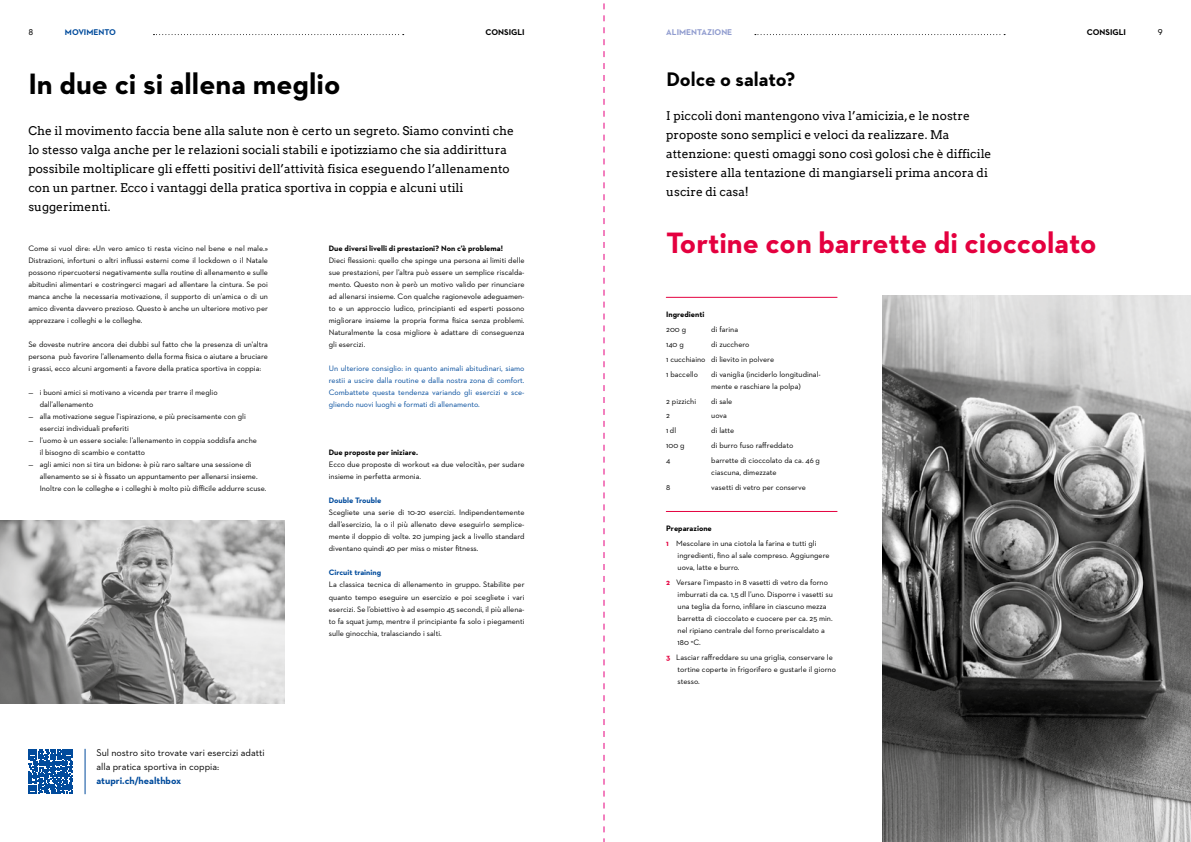
<style>
.page{position:relative;width:1191px;height:842px;background:#fff}
.page>*{position:absolute;margin:0;border:0;box-sizing:border-box;transform-origin:0 0}
.t1{font:700 30px "Neutraface 2 Text";color:#e4003f}
.t2{font:700 30px "Neutraface 2 Text";color:#000}
.t3{font:700 20px "Neutraface 2 Text";color:#000}
.t4{font:12px/19px "Arvo";color:#000}
.t5{font:10px/14px "Neutraface 2 Text";color:#000}
.t6{font:700 10px "Neutraface 2 Text";color:#014b9c}
.t7{font:700 8.5px "Neutraface 2 Text";color:#000}
.t8{font:700 8.5px "Neutraface 2 Text";color:#909ccf}
.t9{font:700 8.5px "Neutraface 2 Text";color:#014b9c}
.t10{font:8px/12px "Neutraface 2 Text";color:#000}
.t11{font:8px/12px "Neutraface 2 Text";color:#014b9c;text-align:justify}
.t12{font:700 8px "Neutraface 2 Text";color:#000}
.t13{font:700 8px "Neutraface 2 Text";color:#014b9c}
.t14{font:8px "Arvo";color:#000}
.s1{font-weight:700}
.s2{font-weight:700;color:#e4003f}
</style>
<div class="page">
<img style="left:882px;top:296px;width:309px;height:546px">
<hr style="left:666px;top:297px;width:171px;height:1px;background:#e4003f">
<hr style="left:666px;top:511px;width:171px;height:1px;background:#e4003f">
<hr style="left:85px;top:749px;width:1px;height:45px;background:#014b9c">
<img style="left:0;top:520px;width:285px;height:184px">
<svg style="left:604px;top:3px;width:1px;height:839px"></svg>
<svg style="left:28px;top:749px;width:45px;height:44px"></svg>
<svg style="left:153px;top:34px;width:251px;height:1px"></svg>
<svg style="left:755px;top:34px;width:250px;height:1px"></svg>
<p class="t14" style="left:28px;top:27px;width:6px">8</p>
<p class="t9" style="left:65px;top:27px;width:52px">MOVIMENTO</p>
<p class="t7" style="left:485px;top:27px;width:41px">CONSIGLI</p>
<p class="t8" style="left:666px;top:27px;width:68px">ALIMENTAZIONE</p>
<p class="t7" style="left:1086px;top:27px;width:41px">CONSIGLI</p>
<p class="t14" style="left:1157px;top:27px;width:6px">9</p>
<h1 class="t2" style="left:28px;top:65px;width:313px">In due ci si allena meglio</h1>
<p class="t4" style="left:28px;top:121px;width:487px">Che il movimento faccia bene alla salute non è certo un segreto. Siamo convinti che lo stesso valga anche per le relazioni sociali stabili e ipotizziamo che sia addirittura possibile moltiplicare gli effetti positivi dell’attività fisica eseguendo l’allenamento con un partner. Ecco i vantaggi della pratica sportiva in coppia e alcuni utili suggerimenti.</p>
<p class="t10" style="left:28px;top:243px;width:241px;text-align:justify">Come si vuol dire: «Un vero amico ti resta vicino nel bene e nel male.» Distrazioni, infortuni o altri influssi esterni come il lockdown o il Natale possono ripercuotersi negativamente sulla routine di allenamento e sulle abitudini alimentari e costringerci magari ad allentare la cintura. Se poi manca anche la necessaria motivazione, il supporto di un’amica o di un amico diventa davvero prezioso. Questo è anche un ulteriore motivo per apprezzare i colleghi e le colleghe.</p>
<p class="t10" style="left:28px;top:339px;width:241px;text-align:justify">Se doveste nutrire ancora dei dubbi sul fatto che la presenza di un'altra persona può favorire l’allenamento della forma fisica o aiutare a bruciare i grassi, ecco alcuni argomenti a favore della pratica sportiva in coppia:</p>
<p class="t10" style="left:40px;top:387px;width:179px;text-indent:-11px">— i buoni amici si motivano a vicenda per trarre il meglio dall’allenamento</p>
<p class="t10" style="left:40px;top:411px;width:208px;text-indent:-11px">— alla motivazione segue l’ispirazione, e più precisamente con gli esercizi individuali preferiti</p>
<p class="t10" style="left:40px;top:435px;width:219px;text-indent:-11px">— l’uomo è un essere sociale: l’allenamento in coppia soddisfa anche il bisogno di scambio e contatto</p>
<p class="t10" style="left:40px;top:459px;width:228px;text-indent:-11px">— agli amici non si tira un bidone: è più raro saltare una sessione di allenamento se si è fissato un appuntamento per allenarsi insieme.<br>Inoltre con le colleghe e i colleghi è molto più difficile addurre scuse.</p>
<p class="t12" style="left:329px;top:244px;width:176px">Due diversi livelli di prestazioni? Non c’è problema!</p>
<p class="t10" style="left:329px;top:255px;width:197px;text-align:justify">Dieci flessioni: quello che spinge una persona ai limiti delle sue prestazioni, per l’altra può essere un semplice riscalda&shy;mento. Questo non è però un motivo valido per rinunciare ad allenarsi insieme. Con qualche ragionevole adeguamen&shy;to e un approccio ludico, principianti ed esperti possono migliorare insieme la propria forma fisica senza problemi.<br>Naturalmente la cosa migliore è adattare di conseguenza gli esercizi.</p>
<p class="t11" style="left:329px;top:363px;width:197px">Un ulteriore consiglio: in quanto animali abitudinari, siamo restii a uscire dalla routine e dalla nostra zona di comfort.<br>Combattete questa tendenza variando gli esercizi e sce&shy;gliendo nuovi luoghi e formati di allenamento.</p>
<p class="t12" style="left:329px;top:448px;width:91px">Due proposte per iniziare.</p>
<p class="t10" style="left:329px;top:459px;width:197px">Ecco due proposte di workout «a due velocità», per sudare insieme in perfetta armonia.</p>
<p class="t13" style="left:329px;top:496px;width:54px">Double Trouble</p>
<p class="t10" style="left:329px;top:507px;width:197px;text-align:justify">Scegliete una serie di 10-20 esercizi. Indipendentemente dall’esercizio, la o il più allenato deve eseguirlo semplice&shy;mente il doppio di volte. 20 jumping jack a livello standard diventano quindi 40 per miss o mister fitness.</p>
<p class="t13" style="left:329px;top:568px;width:54px">Circuit training</p>
<p class="t10" style="left:329px;top:579px;width:197px;text-align:justify">La classica tecnica di allenamento in gruppo. Stabilite per quanto tempo eseguire un esercizio e poi scegliete i vari esercizi. Se l’obiettivo è ad esempio 45 secondi, il più allena&shy;to fa squat jump, mentre il principiante fa solo i piegamenti sulle ginocchia, tralasciando i salti.</p>
<p class="t5" style="left:96px;top:745px;width:170px">Sul nostro sito trovate vari esercizi adatti alla pratica sportiva in coppia:</p>
<p class="t6" style="left:96px;top:774px;width:86px">atupri.ch/healthbox</p>
<h2 class="t3" style="left:666px;top:67px;width:131px">Dolce o salato?</h2>
<p class="t4" style="left:666px;top:106px;width:327px">I piccoli doni mantengono viva l’amicizia, e le nostre proposte sono semplici e veloci da realizzare. Ma attenzione: questi omaggi sono così golosi che è difficile resistere alla tentazione di mangiarseli prima ancora di uscire di casa!</p>
<h1 class="t1" style="left:666px;top:224px;width:432px">Tortine con barrette di cioccolato</h1>
<p class="t12" style="left:666px;top:310px;width:40px">Ingredienti</p>
<p class="t10" style="left:666px;top:323px;width:21px">200 g</p>
<p class="t10" style="left:711px;top:323px;width:28px">di farina</p>
<p class="t10" style="left:666px;top:338px;width:19px">140 g</p>
<p class="t10" style="left:666px;top:337px;width:109px;line-height:14.8px;text-indent:45px">di zucchero<br>1 cucchiaino di lievito in polvere<br>1 baccello</p>
<p class="t10" style="left:711px;top:368px;width:110px">di vaniglia (inciderlo longitudinal&shy;mente e raschiare la polpa)</p>
<p class="t10" style="left:666px;top:395px;width:31px">2 pizzichi</p>
<p class="t10" style="left:711px;top:395px;width:23px">di sale</p>
<p class="t10" style="left:666px;top:410px;width:5px">2</p>
<p class="t10" style="left:711px;top:410px;width:17px">uova</p>
<p class="t10" style="left:666px;top:424px;width:11px">1 dl</p>
<p class="t10" style="left:711px;top:424px;width:25px">di latte</p>
<p class="t10" style="left:666px;top:439px;width:20px">100 g</p>
<p class="t10" style="left:711px;top:439px;width:83px">di burro fuso raffreddato</p>
<p class="t10" style="left:666px;top:454px;width:6px">4</p>
<p class="t10" style="left:711px;top:454px;width:110px">barrette di cioccolato da ca. 46 g ciascuna, dimezzate</p>
<p class="t10" style="left:666px;top:481px;width:6px">8</p>
<p class="t10" style="left:711px;top:481px;width:96px">vasetti di vetro per conserve</p>
<p class="t10" style="left:666px;top:521px;width:152px;line-height:14.8px"><span class="s1">Preparazione<br></span><span class="s2">1</span> Mescolare in una ciotola la farina e tutti gli</p>
<p class="t10" style="left:677px;top:549px;width:153px">ingredienti, fino al sale compreso. Aggiungere uova, latte e burro.</p>
<p class="t10" style="left:677px;top:576px;width:157px;text-indent:-11px"><span class="s2">2</span> Versare l’impasto in 8 vasetti di vetro da forno imburrati da ca. 1,5 dl l’uno. Disporre i vasetti su una teglia da forno, infilare in ciascuno mezza barretta di cioccolato e cuocere per ca. 25 min. nel ripiano centrale del forno preriscaldato a 180 °C.</p>
<p class="t10" style="left:677px;top:651px;width:160px;text-indent:-11px"><span class="s2">3</span> Lasciar raffreddare su una griglia, conservare le tortine coperte in frigorifero e gustarle il giorno stesso.</p>
</div>
